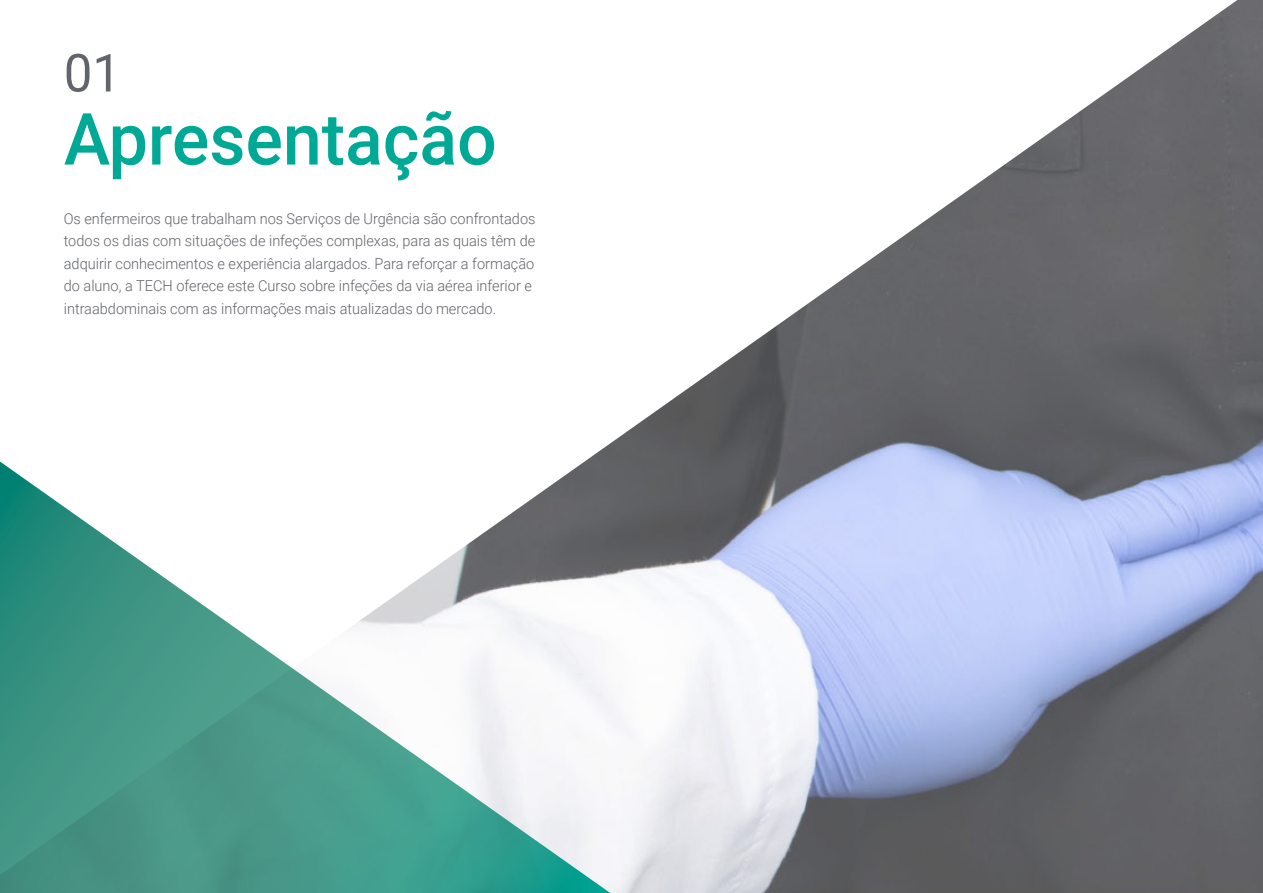
<style>
.page{position:relative;width:1263px;height:893px;background:#fff}
.page>*{position:absolute;margin:0;border:0;box-sizing:border-box;transform-origin:0 0}
.t1{font:500 72px "Roboto";color:#00a996}
.t2{font:52.5px "Roboto";color:#61646a}
.t3{font:300 15px/22.5px "Roboto";color:#61646a}
</style>
<div class="page">
<img style="left:607px;top:0;width:656px;height:893px">
<svg style="left:0;top:446px;width:640px;height:447px"></svg>
<h2 class="t2" style="left:64px;top:36px;width:59px">01</h2>
<h1 class="t1" style="left:64px;top:89px;width:435px">Apresentação</h1>
<p class="t3" style="left:64px;top:207px;width:473px">Os enfermeiros que trabalham nos Serviços de Urgência são confrontados todos os dias com situações de infeções complexas, para as quais têm de adquirir conhecimentos e experiência alargados. Para reforçar a formação do aluno, a TECH oferece este Curso sobre infeções da via aérea inferior e intraabdominais com as informações mais atualizadas do mercado.</p>
</div>
